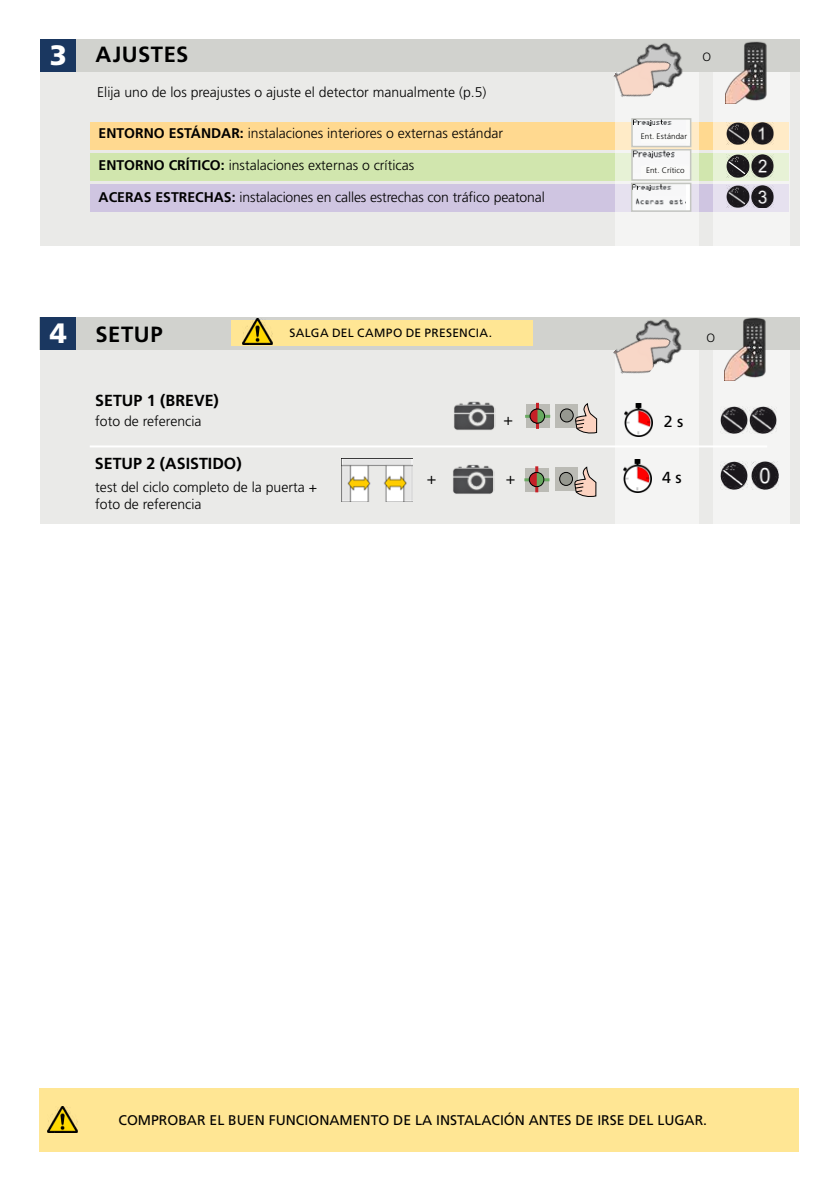
<style>
.page{position:relative;width:840px;height:1191px;background:#fff}
.page>*{position:absolute;margin:0;border:0;box-sizing:border-box;transform-origin:0 0}
.t1{font:900 28px "Frutiger LT Std";color:#fff}
.t2{font:700 22px "Frutiger LT Std";letter-spacing:.025em;color:#000}
.t3{font:700 16px "Frutiger LT Std";color:#000}
.t4{font:16px "Frutiger LT Std";color:#000}
.t5{font:300 16px "Frutiger LT Std";color:#000}
.t6{font:300 14px/16.8px "Frutiger LT Std";color:#000}
.t7{font:14px "Frutiger LT Std";color:#000}
.t8{font:12px "Frutiger LT Std";letter-spacing:.025em;color:#000}
.t9{font:300 12px "Frutiger LT Std";color:#000}
.t10{font:300 8px "Frutiger LT Std";letter-spacing:.015em;color:#000}
.s1{font-weight:700}
</style>
<div class="page">
<div style="left:40px;top:327px;width:759px;height:196px;background:#eaeae8"></div>
<div style="left:40px;top:69px;width:758px;height:177px;background:#eaeae8"></div>
<div style="left:91px;top:122px;width:697px;height:28px;background:#ffd990"></div>
<div style="left:91px;top:153px;width:697px;height:28px;background:#d1e6ae"></div>
<div style="left:91px;top:185px;width:697px;height:27px;background:#cfc5e1"></div>
<svg style="left:614px;top:72px;width:84px;height:452px;fill:#f4f4f3"></svg>
<svg style="left:712px;top:72px;width:77px;height:452px;fill:#f4f4f3"></svg>
<div style="left:40px;top:39px;width:759px;height:33px;background:#d1d2ce"></div>
<img style="left:671px;top:50px;width:14px;height:42px">
<img style="left:613px;top:43px;width:58px;height:67px">
<img style="left:726px;top:122px;width:22px;height:22px">
<img style="left:750px;top:122px;width:23px;height:22px">
<img style="left:726px;top:155px;width:22px;height:22px">
<img style="left:750px;top:155px;width:23px;height:22px">
<img style="left:726px;top:185px;width:22px;height:23px">
<img style="left:750px;top:185px;width:23px;height:23px">
<div style="left:40px;top:317px;width:759px;height:33px;background:#d1d2ce"></div>
<div style="left:40px;top:317px;width:36px;height:33px;background:#1a3760"></div>
<div style="left:40px;top:1089px;width:758px;height:63px;background:#ffe694"></div>
<div style="left:41px;top:39px;width:35px;height:33px;background:#1a3760"></div>
<img style="left:48px;top:1106px;width:29px;height:26px">
<img style="left:725px;top:41px;width:59px;height:63px">
<img style="left:723px;top:316px;width:60px;height:64px">
<div style="left:555px;top:404px;width:22px;height:24px;background:#bbbbb5"></div>
<div style="left:560px;top:409px;width:13px;height:13px;background:#969890;border-radius:50%"></div>
<div style="left:559px;top:408px;width:14px;height:14px;border:1px solid #000;border-radius:50%"></div>
<div style="left:525px;top:404px;width:24px;height:24px;background:#bbbbb5"></div>
<hr style="left:535px;top:403px;width:3px;height:26px;background:#c62027">
<hr style="left:525px;top:415px;width:25px;height:3px;background:#68a961">
<div style="left:531px;top:409px;width:13px;height:14px;background:#68a961;border-radius:50%"></div>
<div style="left:530px;top:408px;width:14px;height:15px;border:1px solid #000;border-radius:50%"></div>
<svg style="left:528px;top:408px;width:10px;height:16px"></svg>
<svg style="left:572px;top:403px;width:24px;height:31px"></svg>
<img style="left:341px;top:459px;width:71px;height:42px">
<img style="left:719px;top:406px;width:28px;height:27px">
<img style="left:719px;top:462px;width:28px;height:27px">
<img style="left:750px;top:462px;width:28px;height:28px">
<hr style="left:90px;top:445px;width:676px;height:2px;background:#fff">
<img style="left:749px;top:406px;width:27px;height:27px">
<img style="left:671px;top:327px;width:14px;height:42px">
<img style="left:613px;top:319px;width:58px;height:67px">
<img style="left:624px;top:403px;width:28px;height:33px">
<img style="left:622px;top:460px;width:28px;height:33px">
<div style="left:231px;top:320px;width:301px;height:26px;background:#ffe694"></div>
<img style="left:242px;top:319px;width:30px;height:26px">
<div style="left:554px;top:467px;width:23px;height:24px;background:#bbbbb5"></div>
<div style="left:559px;top:472px;width:13px;height:13px;background:#969890;border-radius:50%"></div>
<div style="left:559px;top:472px;width:13px;height:14px;border:1px solid #000;border-radius:50%"></div>
<div style="left:525px;top:468px;width:23px;height:23px;background:#bbbbb5"></div>
<hr style="left:535px;top:466px;width:3px;height:26px;background:#c62027">
<hr style="left:524px;top:478px;width:25px;height:3px;background:#68a961">
<div style="left:530px;top:472px;width:13px;height:14px;background:#68a961;border-radius:50%"></div>
<div style="left:529px;top:472px;width:15px;height:15px;border:1px solid #000;border-radius:50%"></div>
<svg style="left:528px;top:471px;width:9px;height:16px"></svg>
<svg style="left:572px;top:467px;width:24px;height:30px"></svg>
<img style="left:453px;top:465px;width:41px;height:29px">
<img style="left:454px;top:401px;width:41px;height:29px">
<div style="left:631px;top:119px;width:59px;height:27px;background:#fafaf9"></div>
<img style="left:634px;top:121px;width:38px;height:5px">
<div style="left:631px;top:118px;width:60px;height:29px;border:2px solid #c4c6c1"></div>
<img style="left:634px;top:152px;width:54px;height:26px">
<div style="left:631px;top:149px;width:60px;height:32px;border:2px solid #c4c6c1"></div>
<div style="left:631px;top:183px;width:59px;height:28px;background:#f8f8f9"></div>
<img style="left:633px;top:186px;width:51px;height:19px">
<div style="left:630px;top:183px;width:61px;height:29px;border:2px solid #c4c6c1"></div>
<div style="left:641px;top:167px;width:48px;height:12px;background:#fafaf9"></div>
<div style="left:640px;top:133px;width:49px;height:9px;background:#fafaf9"></div>
<h1 class="t1" style="left:50px;top:38px;width:19px">3</h1>
<h2 class="t2" style="left:95px;top:42px;width:94px">AJUSTES</h2>
<p class="t6" style="left:97px;top:84px;width:390px">Elija uno de los preajustes o ajuste el detector manualmente (p.5)</p>
<p class="t6" style="left:98px;top:125px;width:406px"><span class="s1">ENTORNO ESTÁNDAR:</span> instalaciones interiores o externas estándar</p>
<p class="t6" style="left:98px;top:157px;width:317px"><span class="s1">ENTORNO CRÍTICO:</span> instalaciones externas o críticas</p>
<p class="t6" style="left:98px;top:189px;width:447px"><span class="s1">ACERAS ESTRECHAS:</span> instalaciones en calles estrechas con tráfico peatonal</p>
<h1 class="t1" style="left:50px;top:316px;width:19px">4</h1>
<h2 class="t2" style="left:95px;top:322px;width:69px">SETUP</h2>
<p class="t8" style="left:289px;top:325px;width:204px">SALGA DEL CAMPO DE PRESENCIA.</p>
<p class="t3" style="left:95px;top:391px;width:125px">SETUP 1 (BREVE)</p>
<p class="t6" style="left:95px;top:413px;width:108px">foto de referencia</p>
<p class="t3" style="left:95px;top:454px;width:148px">SETUP 2 (ASISTIDO)</p>
<p class="t6" style="left:95px;top:479px;width:223px">test del ciclo completo de la puerta + foto de referencia</p>
<p class="t5" style="left:426px;top:469px;width:11px">+</p>
<p class="t5" style="left:503px;top:410px;width:11px">+</p>
<p class="t5" style="left:505px;top:469px;width:11px">+</p>
<p class="t9" style="left:702px;top:50px;width:10px">O</p>
<p class="t10" style="left:640px;top:131px;width:48px">Ent. Estándar</p>
<p class="t10" style="left:645px;top:165px;width:40px">Ent. Crítico</p>
<p class="t9" style="left:706px;top:331px;width:10px">O</p>
<p class="t4" style="left:663px;top:412px;width:21px">2 s</p>
<p class="t4" style="left:662px;top:468px;width:21px">4 s</p>
<p class="t7" style="left:118px;top:1111px;width:590px">COMPROBAR EL BUEN FUNCIONAMENTO DE LA INSTALACIÓN ANTES DE IRSE DEL LUGAR.</p>
</div>
